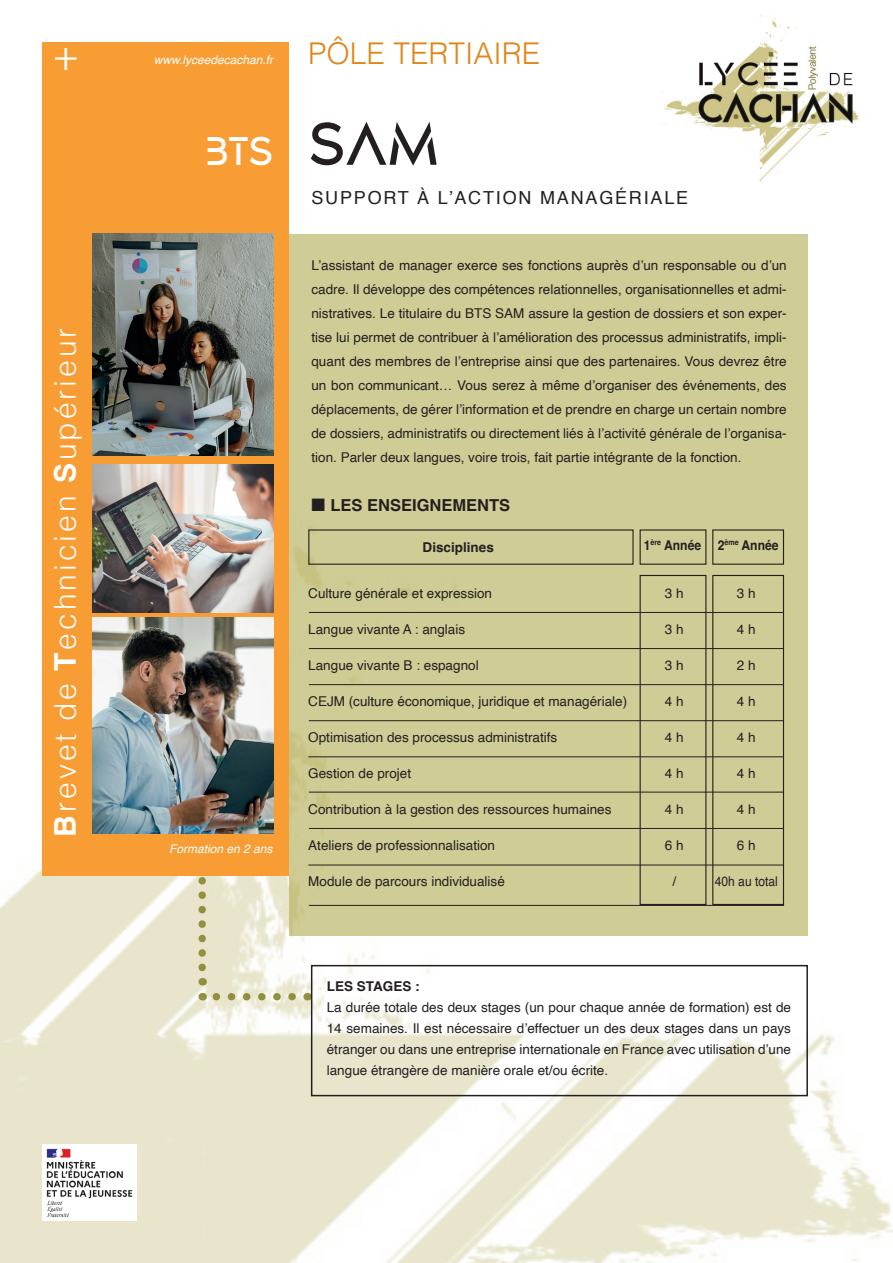
<style>
.page{position:relative;width:893px;height:1263px;background:#fff}
.page>*{position:absolute;margin:0;border:0;box-sizing:border-box;transform-origin:0 0}
.t1{font:67.5px "DESIGNER Regular";color:#231f20}
.t2{font:45px "DESIGNER Regular";color:#fff}
.t3{font:45px "Minion Pro";color:#fff}
.t4{font:300 30px "Helvetica";letter-spacing:.1em;color:#fff}
.t5{font:300 30px "Helvetica";color:#df8619}
.t6{font:18px "Helvetica";letter-spacing:.1em;color:#231f20}
.t7{font:700 16.5px "Helvetica";color:#231f20}
.t8{font:13.5px/24px "Helvetica";color:#231f20;text-align:justify}
.t9{font:700 13.5px "Helvetica";color:#231f20}
.t10{font:700 13.5px "Helvetica";color:#231f20;scale:.9 1}
.t11{font:13.5px "Helvetica";color:#231f20;scale:.89 1}
.t12{font:italic 12px "Helvetica";color:#fff}
.s1{font-weight:700}
</style>
<div class="page">
<img style="left:0;top:497px;width:893px;height:766px">
<svg style="left:210px;top:993px;width:82px;height:7px"></svg>
<svg style="left:198px;top:876px;width:8px;height:91px"></svg>
<div style="left:43px;top:43px;width:246px;height:833px;background:#f89d33"></div>
<div style="left:289px;top:234px;width:519px;height:701px;background:#d0cc95"></div>
<img style="left:43px;top:1145px;width:93px;height:75px">
<img style="left:661px;top:15px;width:198px;height:167px">
<div style="left:311px;top:965px;width:497px;height:131px;border:2px solid #231f20"></div>
<div style="left:308px;top:529px;width:326px;height:36px;border:1px solid #231f20"></div>
<div style="left:640px;top:529px;width:66px;height:36px;border:1px solid #231f20"></div>
<div style="left:712px;top:529px;width:72px;height:36px;border:1px solid #231f20"></div>
<div style="left:640px;top:575px;width:66px;height:330px;border:1px solid #231f20"></div>
<div style="left:712px;top:575px;width:72px;height:330px;border:1px solid #231f20"></div>
<hr style="left:309px;top:612px;width:475px;height:1px;background:#231f20">
<hr style="left:309px;top:905px;width:475px;height:1px;background:#231f20">
<hr style="left:309px;top:648px;width:475px;height:1px;background:#231f20">
<hr style="left:309px;top:684px;width:475px;height:1px;background:#231f20">
<hr style="left:308px;top:865px;width:475px;height:1px;background:#231f20">
<hr style="left:308px;top:756px;width:475px;height:1px;background:#231f20">
<hr style="left:309px;top:828px;width:475px;height:1px;background:#231f20">
<hr style="left:309px;top:792px;width:475px;height:1px;background:#231f20">
<hr style="left:309px;top:720px;width:475px;height:1px;background:#231f20">
<img style="left:93px;top:464px;width:180px;height:148px">
<img style="left:93px;top:234px;width:180px;height:221px">
<img style="left:93px;top:618px;width:180px;height:215px">
<p class="t3" style="left:53px;top:26px;width:28px">+</p>
<p class="t12" style="left:154px;top:50px;width:121px">www.lyceedecachan.fr</p>
<p class="t4" style="left:40px;top:837px;width:510px;rotate:-90deg"><span class="s1">B</span>revet de <span class="s1">T</span>echnicien <span class="s1">S</span>upérieur</p>
<p class="t2" style="left:205px;top:123px;width:69px">BTS</p>
<p class="t12" style="left:169px;top:839px;width:105px">Formation en 2 ans</p>
<p class="t5" style="left:308px;top:28px;width:233px">PÔLE TERTIAIRE</p>
<p class="t1" style="left:308px;top:102px;width:132px">SAM</p>
<p class="t6" style="left:311px;top:184px;width:378px">SUPPORT À L’ACTION MANAGÉRIALE</p>
<p class="t8" style="left:311px;top:254px;width:477px">L’assistant de manager exerce ses fonctions auprès d’un responsable ou d’un cadre. Il développe des compétences relationnelles, organisationnelles et admi&shy;nistratives. Le titulaire du BTS SAM assure la gestion de dossiers et son exper&shy;tise lui permet de contribuer à l’amélioration des processus administratifs, impli&shy;quant des membres de l’entreprise ainsi que des partenaires. Vous devrez être un bon communicant… Vous serez à même d’organiser des événements, des déplacements, de gérer l’information et de prendre en charge un certain nombre de dossiers, administratifs ou directement liés à l’activité générale de l’organisa&shy;tion. Parler deux langues, voire trois, fait partie intégrante de la fonction.</p>
<p class="t7" style="left:311px;top:495px;width:200px">■ LES ENSEIGNEMENTS</p>
<p class="t9" style="left:423px;top:539px;width:73px">Disciplines</p>
<p class="t10" style="left:644px;top:537px;width:65px">1<sup>ère</sup> Année</p>
<p class="t10" style="left:718px;top:537px;width:69px">2<sup>ème</sup> Année</p>
<p class="t8" style="left:308px;top:582px;width:185px">Culture générale et expression</p>
<p class="t8" style="left:665px;top:582px;width:20px">3 h</p>
<p class="t8" style="left:737px;top:582px;width:20px">3 h</p>
<p class="t8" style="left:308px;top:618px;width:158px">Langue vivante A : anglais</p>
<p class="t8" style="left:665px;top:618px;width:20px">3 h</p>
<p class="t8" style="left:737px;top:618px;width:20px">4 h</p>
<p class="t8" style="left:308px;top:654px;width:172px">Langue vivante B : espagnol</p>
<p class="t8" style="left:665px;top:654px;width:20px">3 h</p>
<p class="t8" style="left:737px;top:654px;width:20px">2 h</p>
<p class="t8" style="left:308px;top:690px;width:320px">CEJM (culture économique, juridique et managériale)</p>
<p class="t8" style="left:665px;top:690px;width:20px">4 h</p>
<p class="t8" style="left:737px;top:690px;width:20px">4 h</p>
<p class="t8" style="left:308px;top:726px;width:251px">Optimisation des processus administratifs</p>
<p class="t8" style="left:665px;top:726px;width:20px">4 h</p>
<p class="t8" style="left:737px;top:726px;width:20px">4 h</p>
<p class="t8" style="left:308px;top:762px;width:104px">Gestion de projet</p>
<p class="t8" style="left:665px;top:762px;width:20px">4 h</p>
<p class="t8" style="left:737px;top:762px;width:20px">4 h</p>
<p class="t8" style="left:308px;top:798px;width:305px">Contribution à la gestion des ressources humaines</p>
<p class="t8" style="left:665px;top:798px;width:20px">4 h</p>
<p class="t8" style="left:737px;top:798px;width:20px">4 h</p>
<p class="t8" style="left:308px;top:834px;width:188px">Ateliers de professionnalisation</p>
<p class="t8" style="left:665px;top:834px;width:20px">6 h</p>
<p class="t8" style="left:737px;top:834px;width:20px">6 h</p>
<p class="t8" style="left:308px;top:870px;width:198px">Module de parcours individualisé</p>
<p class="t8" style="left:672px;top:870px;width:5px">/</p>
<p class="t11" style="left:715px;top:871px;width:72px">40h au total</p>
<p class="t9" style="left:327px;top:978px;width:94px">LES STAGES :</p>
<p class="t8" style="left:327px;top:997px;width:466px;line-height:21px">La durée totale des deux stages (un pour chaque année de formation) est de 14 semaines. Il est nécessaire d’effectuer un des deux stages dans un pays étranger ou dans une entreprise internationale en France avec utilisation d’une langue étrangère de manière orale et/ou écrite.</p>
</div>
